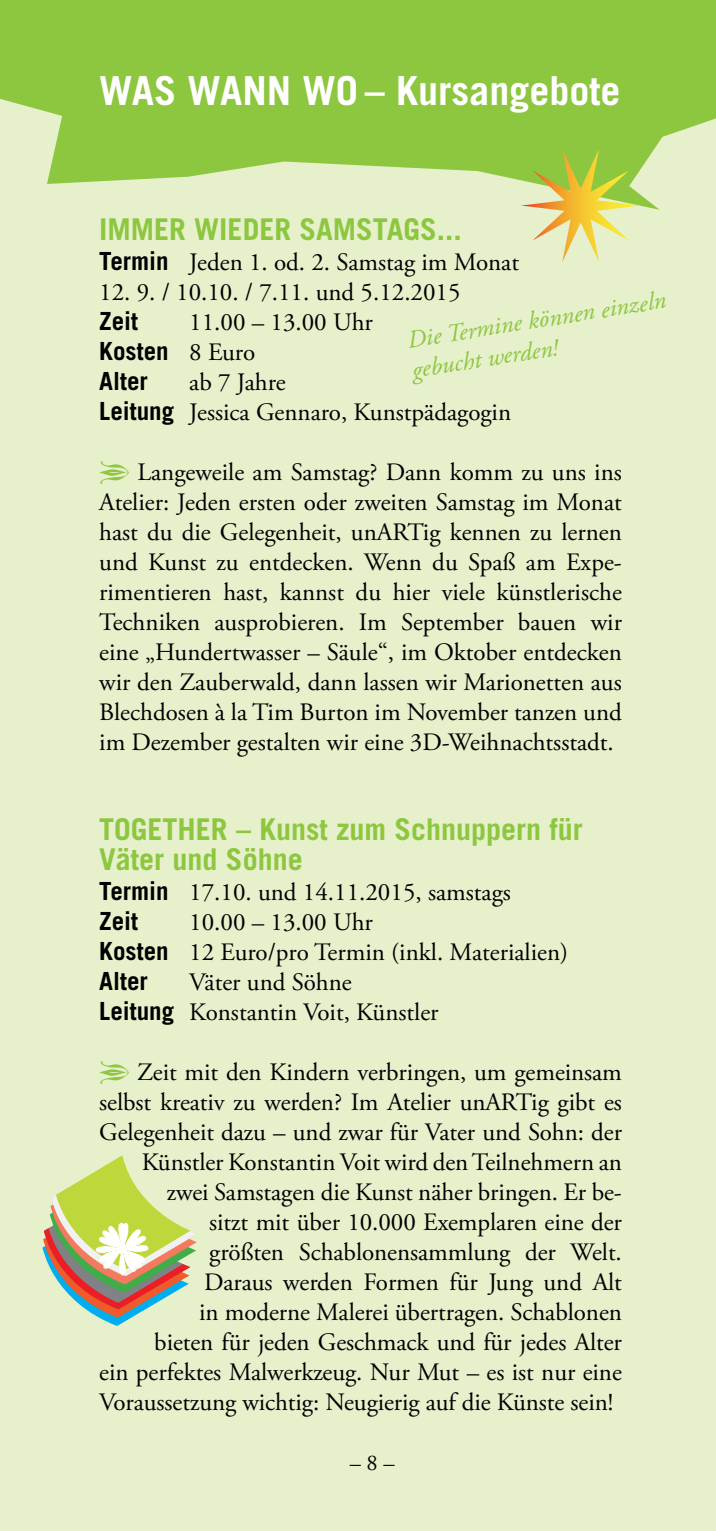
<style>
.page{position:relative;width:716px;height:1531px;background:#fff}
.page>*{position:absolute;margin:0;border:0;box-sizing:border-box;transform-origin:0 0}
.t1{font:700 40px "Trade Gothic";color:#fff}
.t2{font:700 30px/30px "Trade Gothic";color:#8dc63f}
.t3{font:25px/30px "Adobe Garamond Pro";letter-spacing:-.005em;color:#000}
.t4{font:italic 25px/30px "Adobe Garamond Pro";color:#8dc63f}
.t5{font:700 25px/30px "Trade Gothic";color:#000}
.t6{font:22.5px "Adobe Garamond Pro";color:#000}
.s1{font-family:"Trade Gothic";font-weight:700}
.s2{font-family:"Adobe Garamond Pro";font-weight:400}
</style>
<div class="page">
<div style="left:0;top:14px;width:716px;height:1517px;background:#e6f0cb"></div>
<svg style="left:0;top:0;width:716px;height:210px;fill:#8dc63f"></svg>
<svg style="left:521px;top:149px;width:119px;height:113px"></svg>
<svg style="left:43px;top:1155px;width:155px;height:171px"></svg>
<h1 class="t1" style="left:99px;top:66px;width:523px">WAS WANN WO – Kursangebote</h1>
<p class="t2" style="left:99px;top:214px;width:364px">IMMER WIEDER SAMSTAGS...</p>
<p class="t3" style="left:99px;top:248px;width:421px"><span class="s1">Termin</span> Jeden 1. od. 2. Samstag im Monat</p>
<p class="t3" style="left:99px;top:278px;width:363px">12. 9. / 10.10. / 7.11. und 5.12.2015</p>
<p class="t5" style="left:99px;top:306px;width:40px">Zeit</p>
<p class="t3" style="left:189px;top:308px;width:185px">11.00 – 13.00 Uhr</p>
<p class="t5" style="left:99px;top:336px;width:157px">Kosten <span class="s2">8 Euro<br></span>Alter</p>
<p class="t4" style="left:405px;top:326px;width:263px;rotate:-9deg">Die Termine können einzeln gebucht werden!</p>
<p class="t3" style="left:99px;top:368px;width:413px;text-indent:90px">ab 7 Jahre<br><span class="s1">Leitung</span> Jessica Gennaro, Kunstpädagogin</p>
<p class="t3" style="left:99px;top:458px;width:524px;text-align:justify;text-indent:38px">Langeweile am Samstag? Dann komm zu uns ins Atelier: Jeden ersten oder zweiten Samstag im Monat hast du die Gelegenheit, unARTig kennen zu lernen und Kunst zu entdecken. Wenn du Spaß am Expe&shy;rimentieren hast, kannst du hier viele künstlerische Techniken ausprobieren. Im September bauen wir eine „Hundertwasser – Säule“, im Oktober entdecken wir den Zauberwald, dann lassen wir Marionetten aus Blechdosen à la Tim Burton im November tanzen und im Dezember gestalten wir eine 3D-Weihnachtsstadt.</p>
<p class="t2" style="left:99px;top:814px;width:485px">TOGETHER – Kunst zum Schnuppern für<br>Väter und Söhne</p>
<p class="t3" style="left:99px;top:878px;width:413px"><span class="s1">Termin</span> 17.10. und 14.11.2015, samstags</p>
<p class="t5" style="left:99px;top:906px;width:40px">Zeit</p>
<p class="t3" style="left:99px;top:908px;width:470px;text-indent:90px">10.00 – 13.00 Uhr<br><span class="s1">Kosten</span> 12 Euro/pro Termin (inkl. Materialien)</p>
<p class="t5" style="left:99px;top:966px;width:50px">Alter</p>
<p class="t3" style="left:99px;top:968px;width:341px;text-align:center">Väter und Söhne<br><span class="s1">Leitung</span> Konstantin Voit, Künstler</p>
<p class="t3" style="left:137px;top:1058px;width:486px">Zeit mit den Kindern verbringen, um gemeinsam</p>
<p class="t3" style="left:99px;top:1088px;width:524px">selbst kreativ zu werden? Im Atelier unARTig gibt es</p>
<p class="t3" style="left:99px;top:1118px;width:524px">Gelegenheit dazu – und zwar für Vater und Sohn: der</p>
<p class="t3" style="left:142px;top:1148px;width:481px">Künstler Konstantin Voit wird den Teilnehmern an</p>
<p class="t3" style="left:167px;top:1178px;width:457px">zwei Samstagen die Kunst näher bringen. Er be-</p>
<p class="t3" style="left:209px;top:1208px;width:414px">sitzt mit über 10.000 Exemplaren eine der</p>
<p class="t3" style="left:209px;top:1238px;width:414px">größten Schablonensammlung der Welt.</p>
<p class="t3" style="left:204px;top:1268px;width:419px">Daraus werden Formen für Jung und Alt</p>
<p class="t3" style="left:199px;top:1298px;width:424px">in moderne Malerei übertragen. Schablonen</p>
<p class="t3" style="left:154px;top:1328px;width:469px">bieten für jeden Geschmack und für jedes Alter</p>
<p class="t3" style="left:99px;top:1358px;width:524px">ein perfektes Malwerkzeug. Nur Mut – es ist nur eine</p>
<p class="t3" style="left:99px;top:1388px;width:515px">Voraussetzung wichtig: Neugierig auf die Künste sein!</p>
<p class="t6" style="left:350px;top:1449px;width:46px">– 8 –</p>
</div>
